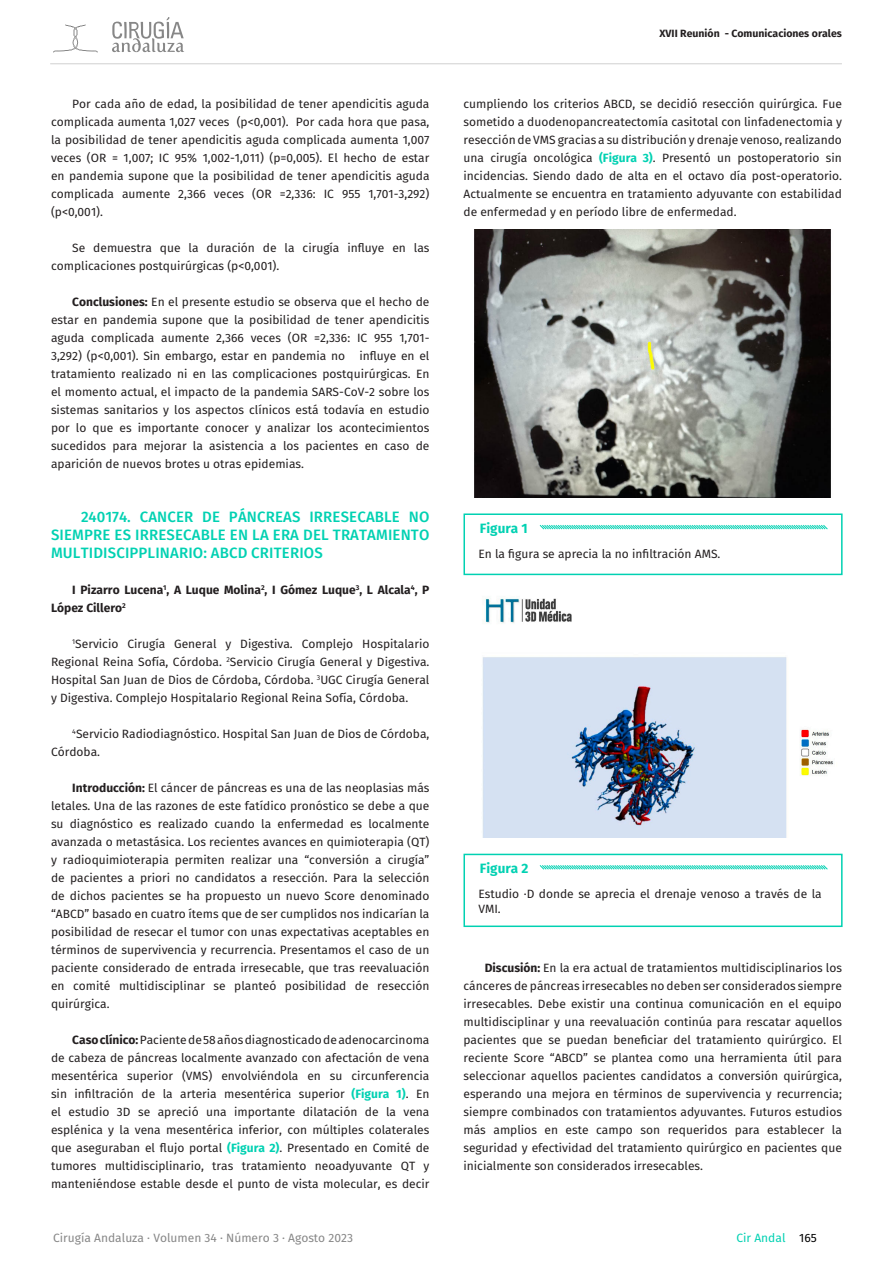
<style>
.page{position:relative;width:893px;height:1263px;background:#fff}
.page>*{position:absolute;margin:0;border:0;box-sizing:border-box;transform-origin:0 0}
.CUERPO___SANGRIAS{font:500 15px/18px "Fira Sans";letter-spacing:.01em;color:#00d1b2;text-align:justify}
.Pie_Foto_-_Nombre{font:700 13.5px "Fira Sans";color:#00d1b2}
.CUERPO___SANGRIAS-2{font:12px/18px "Fira Sans";color:#231f20;text-align:justify}
.CUERPO___SANGRIAS-3{font:700 12px/18px "Fira Sans";color:#231f20}
.t1{font:12px "Fira Sans";color:#878787}
.t2{font:12px "Fira Sans";color:#00d1b2}
.t3{font:700 10.5px "Fira Sans";color:#231f20}
.s1{font-weight:700}
.s2{font-weight:700;color:#00d1b2}
.s3{color:#000}
</style>
<div class="page">
<svg style="left:53px;top:24px;width:45px;height:29px"></svg>
<svg style="left:112px;top:17px;width:72px;height:35px"></svg>
<hr style="left:50px;top:64px;width:792px;height:1px;background:#d1d1d1">
<img style="left:474px;top:230px;width:357px;height:267px">
<img style="left:482px;top:598px;width:352px;height:239px">
<div style="left:463px;top:513px;width:380px;height:62px;border:2px solid #00d1b2"></div>
<svg style="left:539px;top:525px;width:289px;height:5px"></svg>
<div style="left:463px;top:854px;width:380px;height:73px;border:2px solid #00d1b2"></div>
<svg style="left:539px;top:865px;width:289px;height:5px"></svg>
<p class="CUERPO___SANGRIAS-2" style="left:51px;top:94px;width:380px;text-indent:21px">Por cada año de edad, la posibilidad de tener apendicitis aguda complicada aumenta 1,027 veces (p&lt;0,001). Por cada hora que pasa, la posibilidad de tener apendicitis aguda complicada aumenta 1,007 veces (OR = 1,007; IC 95% 1,002-1,011) (p=0,005). El hecho de estar en pandemia supone que la posibilidad de tener apendicitis aguda complicada aumente 2,366 veces (OR =2,336: IC 955 1,701-3,292) (p&lt;0,001).</p>
<p class="CUERPO___SANGRIAS-2" style="left:51px;top:238px;width:380px;text-indent:21px">Se demuestra que la duración de la cirugía influye en las complicaciones postquirúrgicas (p&lt;0,001).</p>
<p class="CUERPO___SANGRIAS-2" style="left:51px;top:292px;width:380px;text-indent:21px"><span class="s1">Conclusiones:</span> En el presente estudio se observa que el hecho de estar en pandemia supone que la posibilidad de tener apendicitis aguda complicada aumente 2,366 veces (OR =2,336: IC 955 1,701- 3,292) (p&lt;0,001). Sin embargo, estar en pandemia no influye en el tratamiento realizado ni en las complicaciones postquirúrgicas. En el momento actual, el impacto de la pandemia SARS-CoV-2 sobre los sistemas sanitarios y los aspectos clínicos está todavía en estudio por lo que es importante conocer y analizar los acontecimientos sucedidos para mejorar la asistencia a los pacientes en caso de aparición de nuevos brotes u otras epidemias.</p>
<p class="CUERPO___SANGRIAS" style="left:51px;top:507px;width:380px;text-indent:30px">240174. CANCER DE PÁNCREAS IRRESECABLE NO SIEMPRE ES IRRESECABLE EN LA ERA DEL TRATAMIENTO MULTIDISCIPPLINARIO: ABCD CRITERIOS</p>
<p class="CUERPO___SANGRIAS-3" style="left:51px;top:580px;width:380px;text-indent:21px">I Pizarro Lucena<sup>1</sup>, A Luque Molina<sup>2</sup>, I Gómez Luque<sup>3</sup>, L Alcala<sup>4</sup>, P<br>López Cillero<sup>2</sup></p>
<p class="CUERPO___SANGRIAS-2" style="left:51px;top:634px;width:380px;text-indent:21px"><sup>1</sup>Servicio Cirugía General y Digestiva. Complejo Hospitalario Regional Reina Sofía, Córdoba. <sup>2</sup>Servicio Cirugía General y Digestiva.<br>Hospital San Juan de Dios de Córdoba, Córdoba. <sup>3</sup>UGC Cirugía General y Digestiva. Complejo Hospitalario Regional Reina Sofía, Córdoba.</p>
<p class="CUERPO___SANGRIAS-2" style="left:51px;top:724px;width:380px;text-indent:21px"><sup>4</sup>Servicio Radiodiagnóstico. Hospital San Juan de Dios de Córdoba,<br>Córdoba.</p>
<p class="CUERPO___SANGRIAS-2" style="left:51px;top:778px;width:380px;text-indent:21px"><span class="s1">Introducción:</span> El cáncer de páncreas es una de las neoplasias más letales. Una de las razones de este fatídico pronóstico se debe a que su diagnóstico es realizado cuando la enfermedad es localmente avanzada o metastásica. Los recientes avances en quimioterapia (QT) y radioquimioterapia permiten realizar una “conversión a cirugía” de pacientes a priori no candidatos a resección. Para la selección de dichos pacientes se ha propuesto un nuevo Score denominado “ABCD” basado en cuatro ítems que de ser cumplidos nos indicarían la posibilidad de resecar el tumor con unas expectativas aceptables en términos de supervivencia y recurrencia. Presentamos el caso de un paciente considerado de entrada irresecable, que tras reevaluación en comité multidisciplinar se planteó posibilidad de resección quirúrgica.</p>
<p class="CUERPO___SANGRIAS-2" style="left:51px;top:1030px;width:380px;text-indent:21px"><span class="s1">Caso clínico:</span> Paciente de 58 años diagnosticado de adenocarcinoma de cabeza de páncreas localmente avanzado con afectación de vena mesentérica superior (VMS) envolviéndola en su circunferencia sin infiltración de la arteria mesentérica superior <span class="s2">(Figura 1)</span>. En el estudio 3D se apreció una importante dilatación de la vena esplénica y la vena mesentérica inferior, con múltiples colaterales que aseguraban el flujo portal <span class="s2">(Figura 2)</span>. Presentado en Comité de tumores multidisciplinario, tras tratamiento neoadyuvante QT y manteniéndose estable desde el punto de vista molecular, es decir</p>
<p class="t3" style="left:659px;top:25px;width:184px">XVII Reunión - Comunicaciones orales</p>
<p class="CUERPO___SANGRIAS-2" style="left:463px;top:94px;width:380px">cumpliendo los criterios ABCD, se decidió resección quirúrgica. Fue sometido a duodenopancreatectomía casitotal con linfadenectomia y resección de VMS gracias a su distribución y drenaje venoso, realizando una cirugía oncológica <span class="s2">(Figura 3)</span>. Presentó un postoperatorio sin incidencias. Siendo dado de alta en el octavo día post-operatorio.<br>Actualmente se encuentra en tratamiento adyuvante con estabilidad de enfermedad y en período libre de enfermedad.</p>
<p class="Pie_Foto_-_Nombre" style="left:480px;top:517px;width:49px">Figura 1</p>
<p class="CUERPO___SANGRIAS-2" style="left:478px;top:544px;width:244px">En la figura se aprecia la no infiltración AMS.</p>
<p class="Pie_Foto_-_Nombre" style="left:480px;top:857px;width:50px">Figura 2</p>
<p class="CUERPO___SANGRIAS-2" style="left:478px;top:886px;width:345px;line-height:14.4px">Estudio ·D donde se aprecia el drenaje venoso a través de la<br>VMI.</p>
<p class="CUERPO___SANGRIAS-2" style="left:463px;top:958px;width:380px;text-indent:21px"><span class="s1">Discusión:</span> En la era actual de tratamientos multidisciplinarios los cánceres de páncreas irresecables no deben ser considerados siempre irresecables. Debe existir una continua comunicación en el equipo multidisciplinar y una reevaluación continúa para rescatar aquellos pacientes que se puedan beneficiar del tratamiento quirúrgico. El reciente Score “ABCD” se plantea como una herramienta útil para seleccionar aquellos pacientes candidatos a conversión quirúrgica, esperando una mejora en términos de supervivencia y recurrencia; siempre combinados con tratamientos adyuvantes. Futuros estudios más amplios en este campo son requeridos para establecer la seguridad y efectividad del tratamiento quirúrgico en pacientes que inicialmente son considerados irresecables.</p>
<p class="t1" style="left:53px;top:1229px;width:301px">Cirugía Andaluza · Volumen 34 · Número 3 · Agosto 2023</p>
<p class="t2" style="left:736px;top:1229px;width:82px">Cir Andal <span class="s3">165</span></p>
</div>
